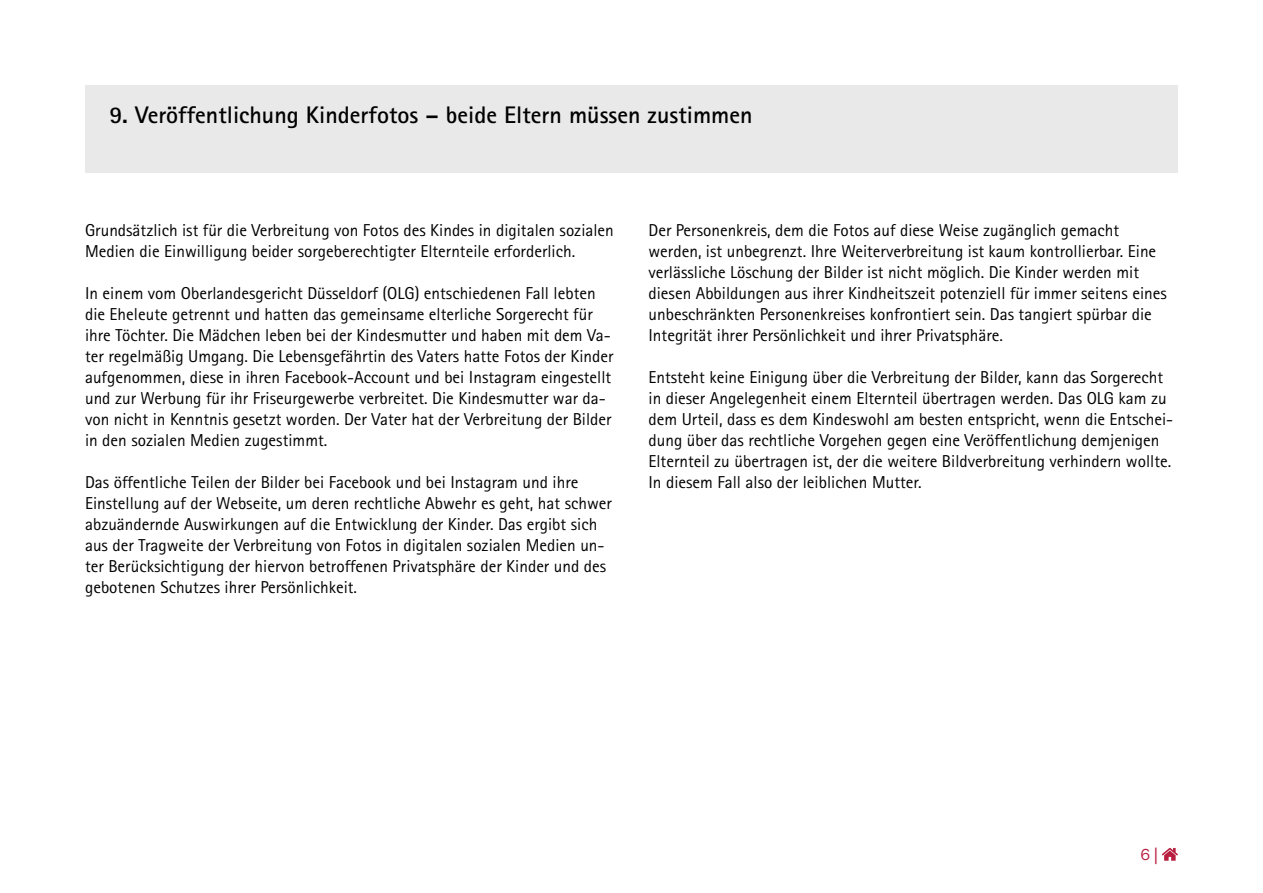
<style>
.page{position:relative;width:1263px;height:893px;background:#fff}
.page>*{position:absolute;margin:0;border:0;box-sizing:border-box;transform-origin:0 0}
.t1{font:700 24px "Rotis Sans Serif Std";color:#000}
.t2{font:17.25px/21px "Rotis Sans Serif Std";color:#000}
.t3{font:16.5px "Franklin Gothic Itc T";color:#b71e3f}
.s1{font-family:"News Gothic Std"}
</style>
<div class="page">
<svg style="left:1162px;top:848px;width:16px;height:13px"></svg>
<div style="left:85px;top:85px;width:1093px;height:88px;background:#e9e9e9"></div>
<h1 class="t1" style="left:109px;top:99px;width:645px">9. Veröffentlichung Kinderfotos – beide Eltern müssen zustimmen</h1>
<p class="t2" style="left:85px;top:219px;width:530px">Grundsätzlich ist für die Verbreitung von Fotos des Kindes in digitalen sozialen<br>Medien die Einwilligung beider sorgeberechtigter Elternteile erforderlich.</p>
<p class="t2" style="left:85px;top:282px;width:530px">In einem vom Oberlandesgericht Düsseldorf (OLG) entschiedenen Fall lebten die Eheleute getrennt und hatten das gemeinsame elterliche Sorgerecht für ihre Töchter. Die Mädchen leben bei der Kindesmutter und haben mit dem Va&shy;ter regelmäßig Umgang. Die Lebensgefährtin des Vaters hatte Fotos der Kinder aufgenommen, diese in ihren Facebook-Account und bei Instagram eingestellt und zur Werbung für ihr Friseurgewerbe verbreitet. Die Kindesmutter war da&shy;von nicht in Kenntnis gesetzt worden. Der Vater hat der Verbreitung der Bilder in den sozialen Medien zugestimmt.</p>
<p class="t2" style="left:85px;top:471px;width:528px">Das öffentliche Teilen der Bilder bei Facebook und bei Instagram und ihre Einstellung auf der Webseite, um deren rechtliche Abwehr es geht, hat schwer abzuändernde Auswirkungen auf die Entwicklung der Kinder. Das ergibt sich aus der Tragweite der Verbreitung von Fotos in digitalen sozialen Medien un&shy;ter Berücksichtigung der hiervon betroffenen Privatsphäre der Kinder und des gebotenen Schutzes ihrer Persönlichkeit.</p>
<p class="t2" style="left:648px;top:219px;width:520px">Der Personenkreis, dem die Fotos auf diese Weise zugänglich gemacht werden, ist unbegrenzt. Ihre Weiterverbreitung ist kaum kontrollierbar. Eine verlässliche Löschung der Bilder ist nicht möglich. Die Kinder werden mit diesen Abbildungen aus ihrer Kindheitszeit potenziell für immer seitens eines unbeschränkten Personenkreises konfrontiert sein. Das tangiert spürbar die Integrität ihrer Persönlichkeit und ihrer Privatsphäre.</p>
<p class="t2" style="left:648px;top:366px;width:526px">Entsteht keine Einigung über die Verbreitung der Bilder, kann das Sorgerecht in dieser Angelegenheit einem Elternteil übertragen werden. Das OLG kam zu dem Urteil, dass es dem Kindeswohl am besten entspricht, wenn die Entschei&shy;dung über das rechtliche Vorgehen gegen eine Veröffentlichung demjenigen Elternteil zu übertragen ist, der die weitere Bildverbreitung verhindern wollte.<br>In diesem Fall also der leiblichen Mutter.</p>
<p class="t3" style="left:1140px;top:845px;width:19px">6 <span class="s1">|</span></p>
</div>
